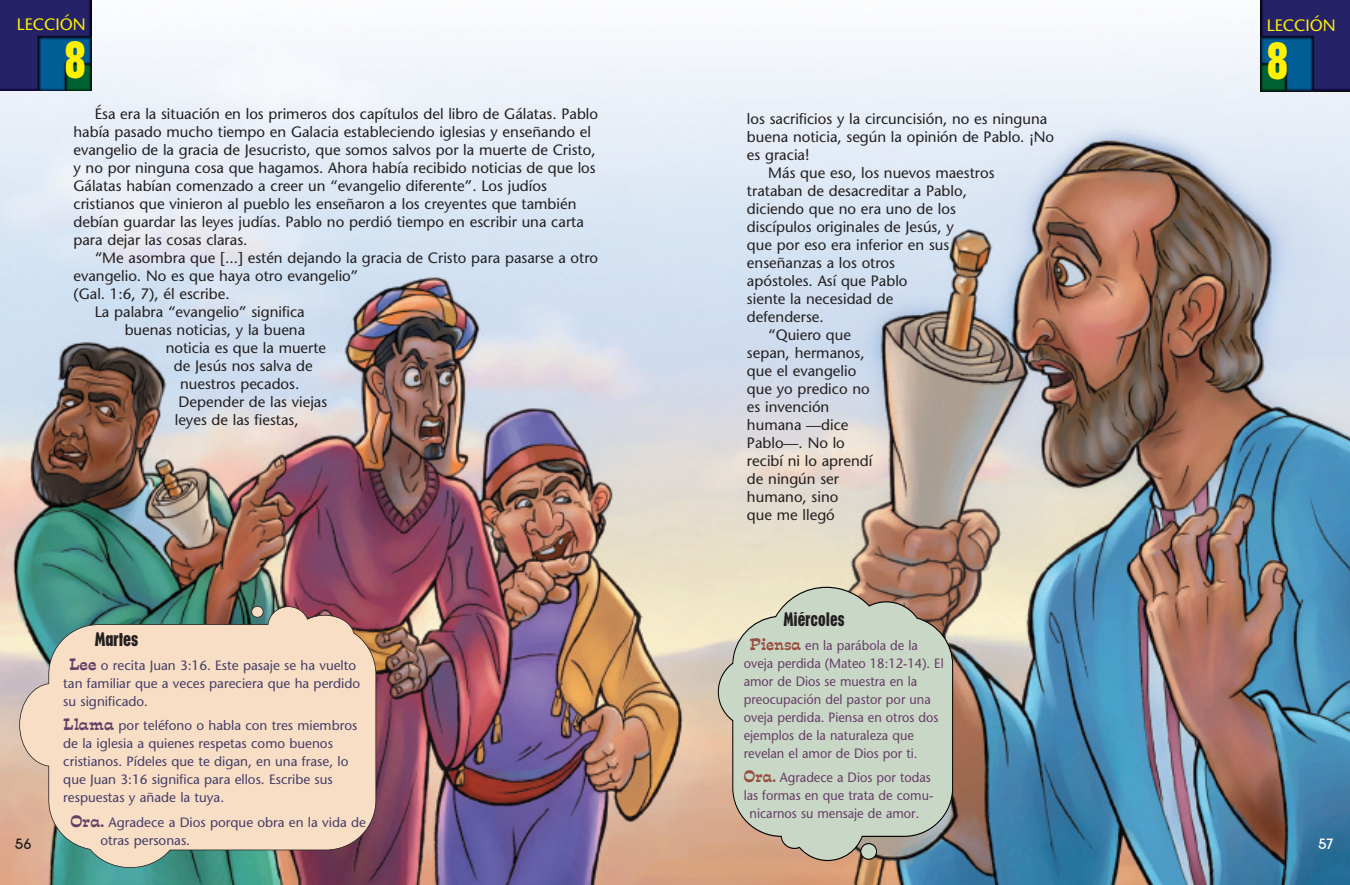
<style>
.page{position:relative;width:1350px;height:885px;background:#fff}
.page>*{position:absolute;margin:0;border:0;box-sizing:border-box;transform-origin:0 0}
.t1{font:700 condensed 48px "Placard";color:#fff101}
.t2{font:700 condensed 18px "Placard";color:#231f20;scale:.95 1}
.t3{font:700 condensed 18px "Placard";color:#231f20}
.t4{font:16.5px "Stone Sans";color:#fff101}
.t5{font:15px/18px "Stone Sans";color:#231f20}
.t6{font:700 15px "New Garden";color:#231f20}
.t7{font:700 15px "New Garden";color:#fff}
.t8{font:13.5px/18px "Stone Sans";color:#453d68}
.t9{font:13.5px/18px "Stone Sans";color:#663e66;scale:.95 1}
.s1{font-family:"Estro Font";font-size:15px;color:#984c3e}
.s2{font-family:"Estro Font";font-size:15px;color:#663e66}
</style>
<div class="page">
<img style="left:0;top:0;width:1350px;height:884px">
<svg style="left:19px;top:606px;width:357px;height:261px;background:#dfccb6"></svg>
<div style="left:252px;top:606px;width:11px;height:11px;background:#f8dec5;border-radius:5px"></div>
<div style="left:251px;top:605px;width:13px;height:12px;border:2px solid #231f20;border-radius:6px"></div>
<img style="left:1260px;top:0;width:90px;height:91px">
<img style="left:0;top:0;width:91px;height:90px">
<svg style="left:717px;top:586px;width:237px;height:275px;background:#c4c9b8"></svg>
<svg style="left:861px;top:843px;width:16px;height:16px"></svg>
<div style="left:860px;top:842px;width:17px;height:17px;border:1px solid #000;border-radius:50%"></div>
<p class="t4" style="left:17px;top:18px;width:71px">LECCIÓN</p>
<h1 class="t1" style="left:64px;top:41px;width:23px">8</h1>
<p class="t5" style="left:74px;top:106px;width:526px;text-indent:21px">Ésa era la situación en los primeros dos capítulos del libro de Gálatas. Pablo había pasado mucho tiempo en Galacia estableciendo iglesias y enseñando el evangelio de la gracia de Jesucristo, que somos salvos por la muerte de Cristo, y no por ninguna cosa que hagamos. Ahora había recibido noticias de que los Gálatas habían comenzado a creer un “evangelio diferente”. Los judíos cristianos que vinieron al pueblo les enseñaron a los creyentes que también debían guardar las leyes judías. Pablo no perdió tiempo en escribir una carta para dejar las cosas claras.</p>
<p class="t5" style="left:95px;top:250px;width:505px">“Me asombra que [...] estén dejando la gracia de Cristo para pasarse a otro</p>
<p class="t5" style="left:74px;top:268px;width:286px">evangelio. No es que haya otro evangelio”</p>
<p class="t5" style="left:74px;top:286px;width:158px">(Gal. 1:6, 7), él escribe.</p>
<p class="t5" style="left:95px;top:304px;width:212px">La palabra “evangelio” significa</p>
<p class="t5" style="left:125px;top:322px;width:182px">buenas noticias, y la buena</p>
<p class="t5" style="left:166px;top:340px;width:162px">noticia es que la muerte</p>
<p class="t5" style="left:174px;top:358px;width:140px">de Jesús nos salva de</p>
<p class="t5" style="left:180px;top:376px;width:121px">nuestros pecados.</p>
<p class="t5" style="left:178px;top:394px;width:150px">Depender de las viejas</p>
<p class="t5" style="left:175px;top:412px;width:125px">leyes de las fiestas,</p>
<p class="t5" style="left:747px;top:111px;width:302px">los sacrificios y la circuncisión, no es ninguna</p>
<p class="t5" style="left:747px;top:129px;width:309px">buena noticia, según la opinión de Pablo. ¡No</p>
<p class="t5" style="left:747px;top:147px;width:64px">es gracia!</p>
<p class="t5" style="left:768px;top:165px;width:228px">Más que eso, los nuevos maestros</p>
<p class="t5" style="left:747px;top:183px;width:222px">trataban de desacreditar a Pablo,</p>
<p class="t5" style="left:747px;top:201px;width:210px">diciendo que no era uno de los</p>
<p class="t5" style="left:747px;top:219px;width:208px">discípulos originales de Jesús, y</p>
<p class="t5" style="left:747px;top:237px;width:204px">que por eso era inferior en sus</p>
<p class="t5" style="left:747px;top:255px;width:150px">enseñanzas a los otros</p>
<p class="t5" style="left:747px;top:273px;width:162px">apóstoles. Así que Pablo</p>
<p class="t5" style="left:747px;top:291px;width:148px">siente la necesidad de</p>
<p class="t5" style="left:747px;top:309px;width:78px">defenderse.</p>
<p class="t5" style="left:768px;top:327px;width:84px">“Quiero que</p>
<p class="t5" style="left:747px;top:345px;width:119px">sepan, hermanos,</p>
<p class="t5" style="left:747px;top:363px;width:111px">que el evangelio</p>
<p class="t5" style="left:747px;top:381px;width:124px">que yo predico no</p>
<p class="t5" style="left:747px;top:399px;width:84px">es invención</p>
<p class="t5" style="left:747px;top:417px;width:103px">humana —dice</p>
<p class="t5" style="left:747px;top:435px;width:99px">Pablo—. No lo</p>
<p class="t5" style="left:747px;top:453px;width:127px">recibí ni lo aprendí</p>
<p class="t5" style="left:747px;top:471px;width:94px">de ningún ser</p>
<p class="t5" style="left:747px;top:489px;width:93px">humano, sino</p>
<p class="t5" style="left:747px;top:507px;width:89px">que me llegó</p>
<p class="t4" style="left:1267px;top:19px;width:71px">LECCIÓN</p>
<h1 class="t1" style="left:1267px;top:43px;width:23px">8</h1>
<p class="t2" style="left:783px;top:612px;width:66px">Miércoles</p>
<p class="t9" style="left:744px;top:637px;width:212px;text-indent:6px"><span class="s1">Piensa</span> en la parábola de la oveja perdida (Mateo 18:12-14). El amor de Dios se muestra en la preocupación del pastor por una oveja perdida. Piensa en otros dos ejemplos de la naturaleza que revelan el amor de Dios por ti.</p>
<p class="t9" style="left:744px;top:769px;width:198px"><span class="s1">Ora.</span> Agradece a Dios por todas</p>
<p class="t9" style="left:744px;top:787px;width:201px">las formas en que trata de comu-</p>
<p class="t9" style="left:750px;top:805px;width:180px">nicarnos su mensaje de amor.</p>
<p class="t3" style="left:95px;top:632px;width:45px">Martes</p>
<p class="t8" style="left:63px;top:657px;width:298px;text-indent:6px"><span class="s2">Lee</span> o recita Juan 3:16. Este pasaje se ha vuelto tan familiar que a veces pareciera que ha perdido su significado.</p>
<p class="t8" style="left:63px;top:717px;width:296px"><span class="s2">Llama</span> por teléfono o habla con tres miembros de la iglesia a quienes respetas como buenos cristianos. Pídeles que te digan, en una frase, lo que Juan 3:16 significa para ellos. Escribe sus respuestas y añade la tuya.</p>
<p class="t8" style="left:100px;top:813px;width:267px;text-indent:-30px"><span class="s2">Ora.</span> Agradece a Dios porque obra en la vida de otras personas.</p>
<p class="t6" style="left:15px;top:835px;width:18px">56</p>
<p class="t7" style="left:1318px;top:835px;width:17px">57</p>
</div>
